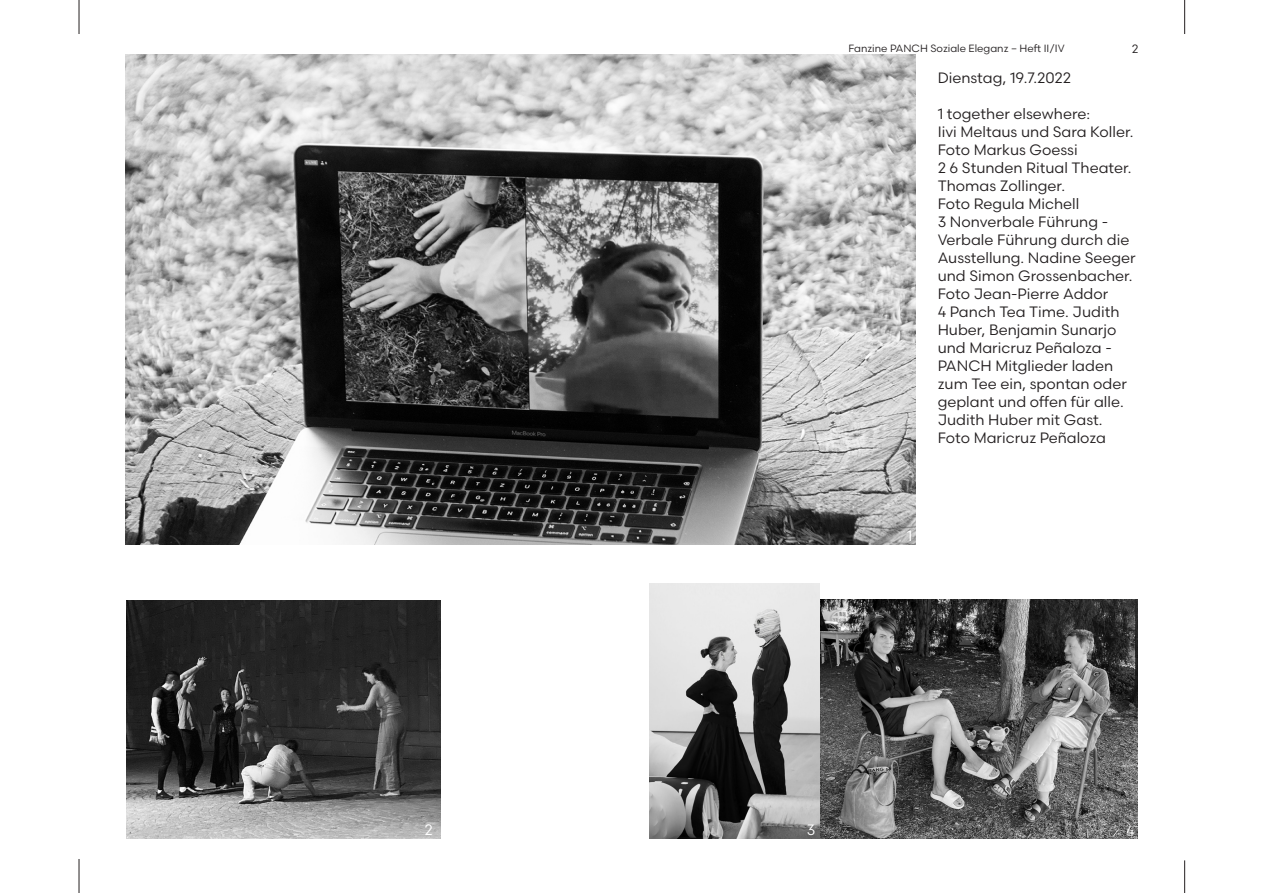
<style>
.page{position:relative;width:1263px;height:893px;background:#fff}
.page>*{position:absolute;margin:0;border:0;box-sizing:border-box;transform-origin:0 0}
.t1{font:15px/18px "Scandia";color:#231f20}
.t2{font:15px "Scandia";color:#fff}
.t3{font:12px "Scandia";color:#231f20}
.t4{font:10.5px "Scandia";color:#231f20}
</style>
<div class="page">
<hr style="left:1184px;top:860px;width:1px;height:33px;background:#231f20">
<hr style="left:1184px;top:0;width:1px;height:34px;background:#231f20">
<hr style="left:79px;top:859px;width:1px;height:34px;background:#231f20">
<hr style="left:79px;top:0;width:1px;height:34px;background:#231f20">
<img style="left:125px;top:54px;width:790px;height:490px">
<img style="left:126px;top:601px;width:315px;height:238px">
<img style="left:820px;top:600px;width:317px;height:239px">
<img style="left:649px;top:584px;width:171px;height:255px">
<p class="t4" style="left:848px;top:42px;width:218px">Fanzine PANCH Soziale Eleganz – Heft II/IV</p>
<p class="t3" style="left:1132px;top:42px;width:8px">2</p>
<p class="t1" style="left:938px;top:69px;width:135px">Dienstag, 19.7.2022</p>
<p class="t1" style="left:938px;top:105px;width:154px">1 together elsewhere:</p>
<p class="t1" style="left:938px;top:123px;width:197px">Iivi Meltaus und Sara Koller.<br>Foto Markus Goessi</p>
<p class="t1" style="left:938px;top:159px;width:195px">2 6 Stunden Ritual Theater.<br>Thomas Zollinger.</p>
<p class="t1" style="left:938px;top:195px;width:143px">Foto Regula Michell</p>
<p class="t1" style="left:938px;top:213px;width:200px">3 Nonverbale Führung -<br>Verbale Führung durch die<br>Ausstellung. Nadine Seeger und Simon Grossenbacher.</p>
<p class="t1" style="left:938px;top:285px;width:172px">Foto Jean-Pierre Addor</p>
<p class="t1" style="left:938px;top:303px;width:191px">4 Panch Tea Time. Judith<br>Huber, Benjamin Sunarjo und Maricruz Peñaloza -<br>PANCH Mitglieder laden zum Tee ein, spontan oder geplant und offen für alle.</p>
<p class="t1" style="left:938px;top:411px;width:166px">Judith Huber mit Gast.</p>
<p class="t1" style="left:938px;top:429px;width:170px">Foto Maricruz Peñaloza</p>
<p class="t2" style="left:907px;top:526px;width:7px">1</p>
<p class="t2" style="left:425px;top:820px;width:10px">2</p>
<p class="t2" style="left:807px;top:820px;width:10px">3</p>
<p class="t2" style="left:1126px;top:821px;width:10px">4</p>
</div>
